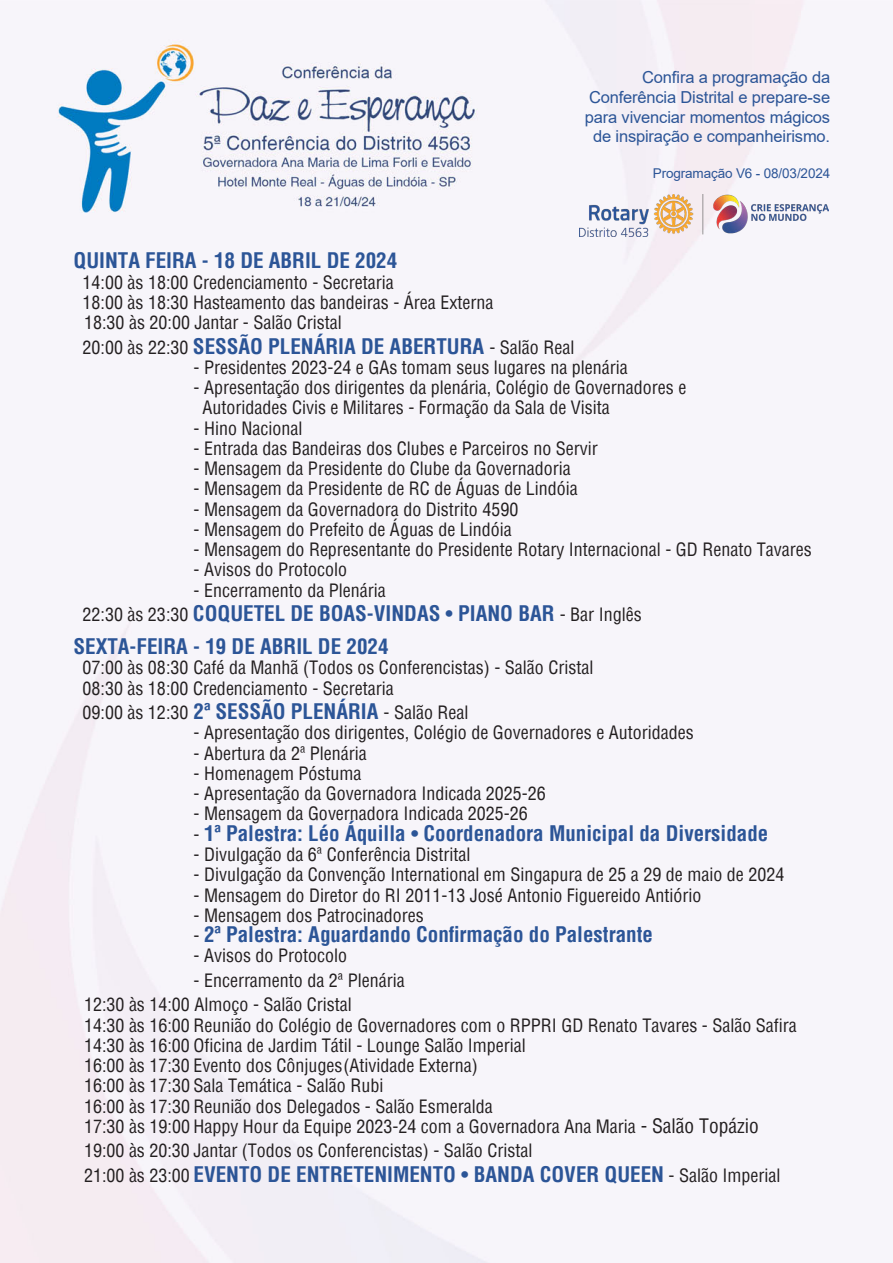
<style>
.page{position:relative;width:893px;height:1263px;background:#fff}
.page>*{position:absolute;margin:0;border:0;box-sizing:border-box;transform-origin:0 0}
.t1{font:700 condensed 21px/33px "Helvetica";color:#2c5597}
.t2{font:condensed 18px/20.2px "Helvetica";color:#231f20}
.t3{font:16.5px/19.8px "Arial";letter-spacing:-.01em;color:#2c5597;text-align:right}
.t4{font:13.5px "Arial";letter-spacing:-.01em;color:#2c5597}
.s1{font-weight:400;font-size:18px;color:#231f20}
.s2{font-weight:400;font-stretch:normal}
.s3{font-weight:700;font-size:21px;color:#2c5597}
.s4{font-size:19.5px}
</style>
<div class="page">
<img style="left:0;top:0;width:829px;height:1263px">
<div style="left:463px;top:1161px;width:366px;height:82px;background:#f7f5fa"></div>
<img style="left:579px;top:194px;width:249px;height:43px">
<p class="t3" style="left:585px;top:67px;width:247px">Confira a programação da<br>Conferência Distrital e prepare-se para vivenciar momentos mágicos de inspiração e companheirismo.</p>
<p class="t4" style="left:653px;top:164px;width:179px">Programação V6 - 08/03/2024</p>
<p class="t1" style="left:74px;top:244px;width:325px">QUINTA FEIRA - 18 DE ABRIL DE 2024</p>
<p class="t2" style="left:83px;top:272px;width:412px">14:00 às 18:00 Credenciamento - Secretaria<br>18:00 às 18:30 Hasteamento das bandeiras - Área Externa<br>18:30 às 20:00 Jantar - Salão Cristal</p>
<p class="t1" style="left:83px;top:329px;width:493px"><span class="s1">20:00 às 22:30</span> SESSÃO PLENÁRIA DE ABERTURA <span class="s1">- Salão Real</span></p>
<p class="t2" style="left:194px;top:357px;width:436px">- Presidentes 2023-24 e GAs tomam seus lugares na plenária</p>
<p class="t2" style="left:203px;top:377px;width:485px;text-indent:-9px">- Apresentação dos dirigentes da plenária, Colégio de Governadores e<br>Autoridades Civis e Militares - Formação da Sala de Visita</p>
<p class="t2" style="left:194px;top:418px;width:110px">- Hino Nacional</p>
<p class="t2" style="left:194px;top:438px;width:406px">- Entrada das Bandeiras dos Clubes e Parceiros no Servir</p>
<p class="t2" style="left:194px;top:458px;width:379px">- Mensagem da Presidente do Clube da Governadoria</p>
<p class="t2" style="left:194px;top:478px;width:386px">- Mensagem da Presidente de RC de Águas de Lindóia</p>
<p class="t2" style="left:194px;top:499px;width:326px">- Mensagem da Governadora do Distrito 4590</p>
<p class="t2" style="left:194px;top:519px;width:320px">- Mensagem do Prefeito de Águas de Lindóia</p>
<p class="t2" style="left:194px;top:539px;width:620px">- Mensagem do Representante do Presidente Rotary Internacional - GD Renato Tavares</p>
<p class="t2" style="left:194px;top:559px;width:155px">- Avisos do Protocolo</p>
<p class="t2" style="left:194px;top:580px;width:194px">- Encerramento da Plenária</p>
<p class="t1" style="left:74px;top:597px;width:570px;text-indent:9px"><span class="s1">22:30 às 23:30</span> COQUETEL DE BOAS-VINDAS <span class="s2">•</span> PIANO BAR <span class="s1">- Bar Inglês<br></span>SEXTA-FEIRA - 19 DE ABRIL DE 2024</p>
<p class="t2" style="left:83px;top:657px;width:512px">07:00 às 08:30 Café da Manhã (Todos os Conferencistas) - Salão Cristal<br>08:30 às 18:00 Credenciamento - Secretaria</p>
<p class="t2" style="left:83px;top:702px;width:388px">09:00 às 12:30 <span class="s3">2ª SESSÃO PLENÁRIA</span> - Salão Real</p>
<p class="t2" style="left:194px;top:722px;width:502px">- Apresentação dos dirigentes, Colégio de Governadores e Autoridades</p>
<p class="t2" style="left:194px;top:743px;width:175px">- Abertura da 2ª Plenária</p>
<p class="t2" style="left:194px;top:763px;width:169px">- Homenagem Póstuma</p>
<p class="t2" style="left:194px;top:783px;width:354px">- Apresentação da Governadora Indicada 2025-26</p>
<p class="t2" style="left:194px;top:803px;width:336px">- Mensagem da Governadora Indicada 2025-26</p>
<p class="t1" style="left:194px;top:816px;width:576px"><span class="s1">-</span> 1ª Palestra: Léo Áquilla <span class="s2">•</span> Coordenadora Municipal da Diversidade</p>
<p class="t2" style="left:194px;top:844px;width:278px">- Divulgação da 6ª Conferência Distrital</p>
<p class="t2" style="left:194px;top:864px;width:592px">- Divulgação da Convenção International em Singapura de 25 a 29 de maio de 2024</p>
<p class="t2" style="left:194px;top:884px;width:509px">- Mensagem do Diretor do RI 2011-13 José Antonio Figuereido Antiório</p>
<p class="t2" style="left:194px;top:905px;width:232px">- Mensagem dos Patrocinadores</p>
<p class="t1" style="left:194px;top:918px;width:461px"><span class="s1">-</span> 2ª Palestra: Aguardando Confirmação do Palestrante</p>
<p class="t2" style="left:194px;top:945px;width:155px">- Avisos do Protocolo</p>
<p class="t2" style="left:84px;top:968px;width:322px;line-height:24.5px;text-indent:110px">- Encerramento da 2ª Plenária<br>12:30 às 14:00 Almoço - Salão Cristal</p>
<p class="t2" style="left:84px;top:1014px;width:714px">14:30 às 16:00 Reunião do Colégio de Governadores com o RPPRI GD Renato Tavares - Salão Safira 14:30 às 16:00 Oficina de Jardim Tátil - Lounge Salão Imperial<br>16:00 às 17:30 Evento dos Cônjuges (Atividade Externa)<br>16:00 às 17:30 Sala Temática - Salão Rubi<br>16:00 às 17:30 Reunião dos Delegados - Salão Esmeralda<br>17:30 às 19:00 Happy Hour da Equipe 2023-24 com a Governadora Ana Maria <span class="s4">- Salão Topázio</span></p>
<p class="t2" style="left:84px;top:1140px;width:450px">19:00 às 20:30 Jantar (Todos os Conferencistas) - Salão Cristal</p>
<p class="t1" style="left:84px;top:1157px;width:698px"><span class="s1">21:00 às 23:00</span> EVENTO DE ENTRETENIMENTO <span class="s2">•</span> BANDA COVER QUEEN <span class="s1">- Salão Imperial</span></p>
</div>
